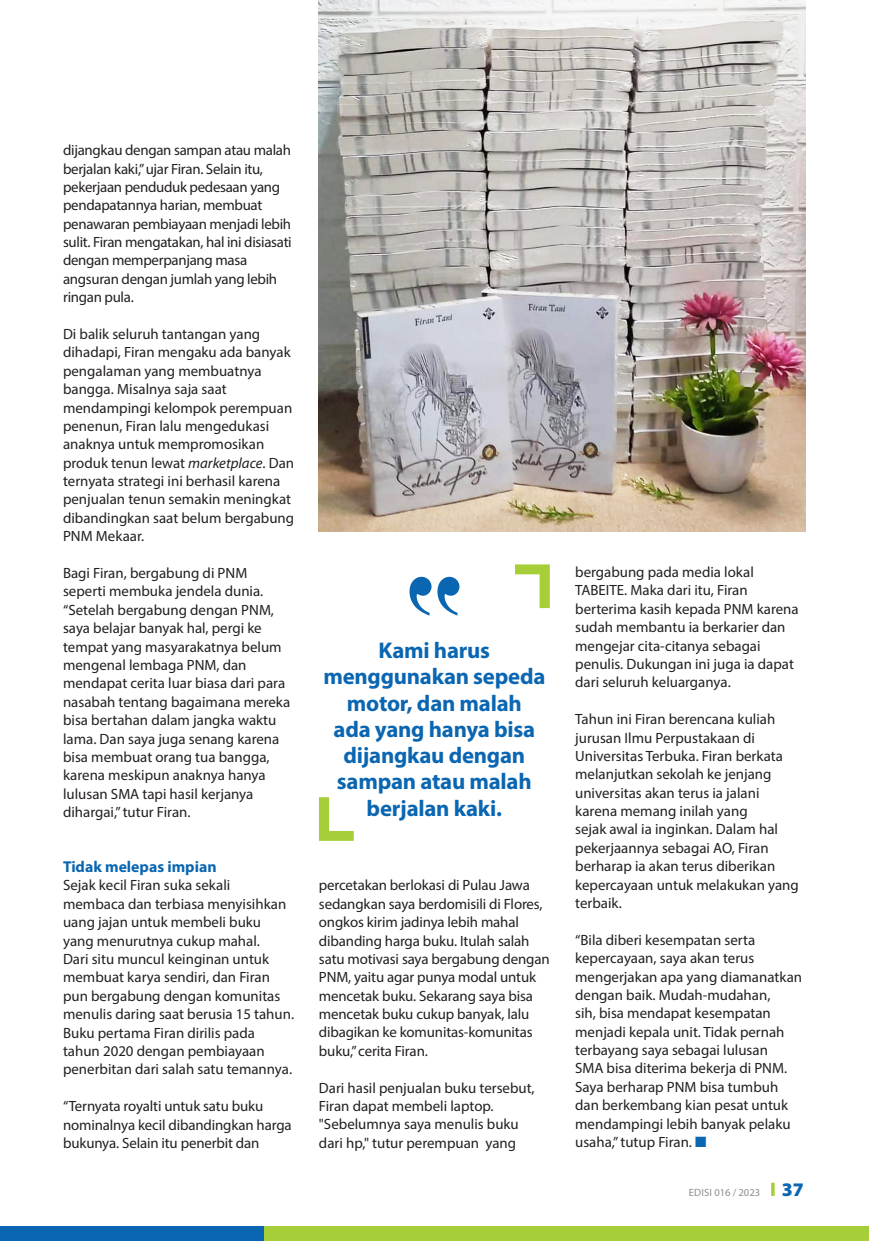
<style>
.page{position:relative;width:869px;height:1241px;background:#fff}
.page>*{position:absolute;margin:0;border:0;box-sizing:border-box;transform-origin:0 0}
.t1{font:700 22.75px/26.2px "Myriad Pro";letter-spacing:-.01em;color:#0b66b2;text-align:center}
.t2{font:900 19.25px "Myriad Pro";color:#0b66b2}
.t3{font:700 15.75px "Myriad Pro";color:#0b66b2}
.t4{font:14.88px/18.4px "Myriad Pro";color:#231f20}
.t5{font:14.88px/18.4px "Myriad Pro";letter-spacing:-.02em;color:#231f20}
.t6{font:10.5px "Myriad Pro";color:#8a8c8f}
.s1{font-style:italic}
.s2{color:#0b66b2}
</style>
<div class="page">
<svg style="left:409px;top:576px;width:50px;height:39px"></svg>
<div style="left:0;top:1225px;width:264px;height:15px;background:#0b66b2"></div>
<svg style="left:771px;top:1182px;width:3px;height:13px"></svg>
<div style="left:264px;top:1225px;width:604px;height:15px;background:#a6ce39"></div>
<img style="left:319px;top:0;width:486px;height:531px">
<svg style="left:319px;top:797px;width:34px;height:43px"></svg>
<svg style="left:515px;top:564px;width:34px;height:44px"></svg>
<p class="t5" style="left:63px;top:141px;width:230px">dijangkau dengan sampan atau malah berjalan kaki,” ujar Firan. Selain itu, pekerjaan penduduk pedesaan yang pendapatannya harian, membuat penawaran pembiayaan menjadi lebih sulit. Firan mengatakan, hal ini disiasati dengan memperpanjang masa angsuran dengan jumlah yang lebih ringan pula.</p>
<p class="t4" style="left:63px;top:324px;width:232px">Di balik seluruh tantangan yang dihadapi, Firan mengaku ada banyak pengalaman yang membuatnya bangga. Misalnya saja saat mendampingi kelompok perempuan penenun, Firan lalu mengedukasi anaknya untuk mempromosikan produk tenun lewat <span class="s1">marketplace</span>. Dan ternyata strategi ini berhasil karena penjualan tenun semakin meningkat dibandingkan saat belum bergabung<br>PNM Mekaar.</p>
<p class="t4" style="left:63px;top:563px;width:229px">Bagi Firan, bergabung di PNM seperti membuka jendela dunia. “Setelah bergabung dengan PNM, saya belajar banyak hal, pergi ke tempat yang masyarakatnya belum mengenal lembaga PNM, dan mendapat cerita luar biasa dari para nasabah tentang bagaimana mereka bisa bertahan dalam jangka waktu lama. Dan saya juga senang karena bisa membuat orang tua bangga, karena meskipun anaknya hanya lulusan SMA tapi hasil kerjanya dihargai,” tutur Firan.</p>
<p class="t3" style="left:63px;top:856px;width:155px">Tidak melepas impian</p>
<p class="t4" style="left:63px;top:875px;width:232px">Sejak kecil Firan suka sekali membaca dan terbiasa menyisihkan uang jajan untuk membeli buku yang menurutnya cukup mahal.<br>Dari situ muncul keinginan untuk membuat karya sendiri, dan Firan pun bergabung dengan komunitas menulis daring saat berusia 15 tahun.<br>Buku pertama Firan dirilis pada tahun 2020 dengan pembiayaan penerbitan dari salah satu temannya.</p>
<p class="t4" style="left:63px;top:1096px;width:230px">“Ternyata royalti untuk satu buku nominalnya kecil dibandingkan harga bukunya. Selain itu penerbit dan</p>
<p class="t1" style="left:323px;top:636px;width:223px">Kami harus menggunakan sepeda motor, dan malah<br>ada yang hanya bisa dijangkau dengan sampan atau malah berjalan kaki.</p>
<p class="t4" style="left:319px;top:875px;width:232px">percetakan berlokasi di Pulau Jawa sedangkan saya berdomisili di Flores, ongkos kirim jadinya lebih mahal dibanding harga buku. Itulah salah satu motivasi saya bergabung dengan PNM, yaitu agar punya modal untuk mencetak buku. Sekarang saya bisa mencetak buku cukup banyak, lalu dibagikan ke komunitas-komunitas buku,” cerita Firan.</p>
<p class="t4" style="left:319px;top:1077px;width:217px">Dari hasil penjualan buku tersebut,<br>Firan dapat membeli laptop. "Sebelumnya saya menulis buku dari hp," tutur perempuan yang</p>
<p class="t4" style="left:575px;top:562px;width:225px">bergabung pada media lokal<br>TABEITE. Maka dari itu, Firan berterima kasih kepada PNM karena sudah membantu ia berkarier dan mengejar cita-citanya sebagai penulis. Dukungan ini juga ia dapat dari seluruh keluarganya.</p>
<p class="t4" style="left:575px;top:709px;width:225px">Tahun ini Firan berencana kuliah jurusan Ilmu Perpustakaan di<br>Universitas Terbuka. Firan berkata melanjutkan sekolah ke jenjang universitas akan terus ia jalani karena memang inilah yang<br>sejak awal ia inginkan. Dalam hal pekerjaannya sebagai AO, Firan berharap ia akan terus diberikan kepercayaan untuk melakukan yang terbaik.</p>
<p class="t4" style="left:575px;top:930px;width:228px">“Bila diberi kesempatan serta kepercayaan, saya akan terus mengerjakan apa yang diamanatkan dengan baik. Mudah-mudahan,<br>sih, bisa mendapat kesempatan menjadi kepala unit. Tidak pernah terbayang saya sebagai lulusan<br>SMA bisa diterima bekerja di PNM.<br>Saya berharap PNM bisa tumbuh dan berkembang kian pesat untuk mendampingi lebih banyak pelaku usaha,” tutup Firan. <span class="s2">■</span></p>
<p class="t6" style="left:688px;top:1185px;width:73px">EDISI 016 / 2023</p>
<p class="t2" style="left:781px;top:1178px;width:24px">37</p>
</div>
